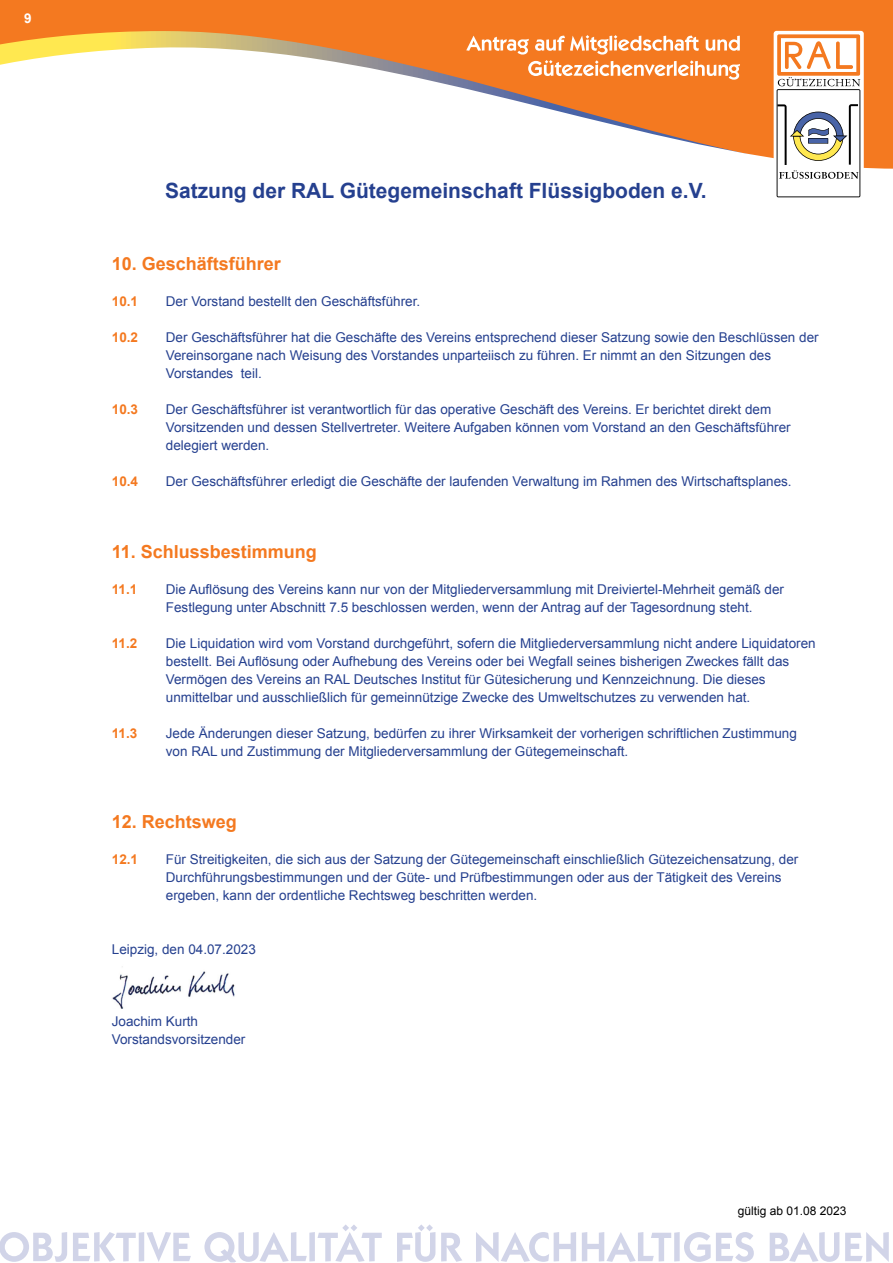
<style>
.page{position:relative;width:893px;height:1263px;background:#fff}
.page>*{position:absolute;margin:0;border:0;box-sizing:border-box;transform-origin:0 0}
.t1{font:700 21px "Arial";color:#25408f}
.t2{font:700 18px "Arial";color:#f47920}
.t3{font:13.5px/18px "Arial";color:#25408f}
.t4{font:700 13.5px "Arial";color:#f47920}
.t5{font:700 13.5px "Arial";color:#fff}
.t6{font:12px "Arial";color:#000}
</style>
<div class="page">
<div style="left:0;top:0;width:893px;height:186px;background:#f47920"></div>
<svg style="left:22px;top:31px;width:753px;height:10px"></svg>
<svg style="left:0;top:41px;width:893px;height:145px;fill:#fff"></svg>
<svg style="left:774px;top:31px;width:90px;height:170px;fill:#fff"></svg>
<svg style="left:777px;top:34px;width:83px;height:163px;background:#e0d3c8"></svg>
<svg style="left:466px;top:35px;width:274px;height:45px"></svg>
<svg style="left:0;top:1232px;width:67px;height:30px"></svg>
<svg style="left:73px;top:1232px;width:118px;height:30px"></svg>
<svg style="left:204px;top:1224px;width:178px;height:38px"></svg>
<svg style="left:397px;top:1224px;width:38px;height:38px"></svg>
<svg style="left:441px;top:1233px;width:21px;height:29px"></svg>
<svg style="left:476px;top:1232px;width:100px;height:30px"></svg>
<svg style="left:582px;top:1232px;width:172px;height:30px"></svg>
<svg style="left:770px;top:1232px;width:69px;height:30px"></svg>
<svg style="left:845px;top:1232px;width:44px;height:30px"></svg>
<img style="left:112px;top:966px;width:123px;height:43px">
<p class="t5" style="left:24px;top:10px;width:9px">9</p>
<h1 class="t1" style="left:165px;top:177px;width:543px">Satzung der RAL Gütegemeinschaft Flüssigboden e.V.</h1>
<h2 class="t2" style="left:112px;top:252px;width:171px">10. Geschäftsführer</h2>
<p class="t4" style="left:112px;top:292px;width:28px">10.1</p>
<p class="t3" style="left:166px;top:292px;width:256px">Der Vorstand bestellt den Geschäftsführer.</p>
<p class="t4" style="left:112px;top:328px;width:28px">10.2</p>
<p class="t3" style="left:166px;top:328px;width:654px">Der Geschäftsführer hat die Geschäfte des Vereins entsprechend dieser Satzung sowie den Beschlüssen der<br>Vereinsorgane nach Weisung des Vorstandes unparteiisch zu führen. Er nimmt an den Sitzungen des<br>Vorstandes teil.</p>
<p class="t4" style="left:112px;top:400px;width:28px">10.3</p>
<p class="t3" style="left:166px;top:400px;width:626px">Der Geschäftsführer ist verantwortlich für das operative Geschäft des Vereins. Er berichtet direkt dem<br>Vorsitzenden und dessen Stellvertreter. Weitere Aufgaben können vom Vorstand an den Geschäftsführer delegiert werden.</p>
<p class="t4" style="left:112px;top:472px;width:28px">10.4</p>
<p class="t3" style="left:166px;top:472px;width:627px">Der Geschäftsführer erledigt die Geschäfte der laufenden Verwaltung im Rahmen des Wirtschaftsplanes.</p>
<h2 class="t2" style="left:112px;top:540px;width:207px">11. Schlussbestimmung</h2>
<p class="t4" style="left:112px;top:580px;width:27px">11.1</p>
<p class="t3" style="left:166px;top:580px;width:620px">Die Auflösung des Vereins kann nur von der Mitgliederversammlung mit Dreiviertel-Mehrheit gemäß der<br>Festlegung unter Abschnitt 7.5 beschlossen werden, wenn der Antrag auf der Tagesordnung steht.</p>
<p class="t4" style="left:112px;top:634px;width:27px">11.2</p>
<p class="t3" style="left:166px;top:634px;width:651px">Die Liquidation wird vom Vorstand durchgeführt, sofern die Mitgliederversammlung nicht andere Liquidatoren bestellt. Bei Auflösung oder Aufhebung des Vereins oder bei Wegfall seines bisherigen Zweckes fällt das Vermögen des Vereins an RAL Deutsches Institut für Gütesicherung und Kennzeichnung. Die dieses unmittelbar und ausschließlich für gemeinnützige Zwecke des Umweltschutzes zu verwenden hat.</p>
<p class="t4" style="left:112px;top:724px;width:27px">11.3</p>
<p class="t3" style="left:166px;top:724px;width:632px">Jede Änderungen dieser Satzung, bedürfen zu ihrer Wirksamkeit der vorherigen schriftlichen Zustimmung von RAL und Zustimmung der Mitgliederversammlung der Gütegemeinschaft.</p>
<h2 class="t2" style="left:112px;top:810px;width:127px">12. Rechtsweg</h2>
<p class="t4" style="left:112px;top:850px;width:28px">12.1</p>
<p class="t3" style="left:166px;top:850px;width:634px">Für Streitigkeiten, die sich aus der Satzung der Gütegemeinschaft einschließlich Gütezeichensatzung, der<br>Durchführungsbestimmungen und der Güte- und Prüfbestimmungen oder aus der Tätigkeit des Vereins ergeben, kann der ordentliche Rechtsweg beschritten werden.</p>
<p class="t3" style="left:112px;top:940px;width:146px">Leipzig, den 04.07.2023</p>
<p class="t3" style="left:112px;top:1012px;width:135px">Joachim Kurth<br>Vorstandsvorsitzender</p>
<p class="t6" style="left:738px;top:1203px;width:110px">gültig ab 01.08 2023</p>
</div>
